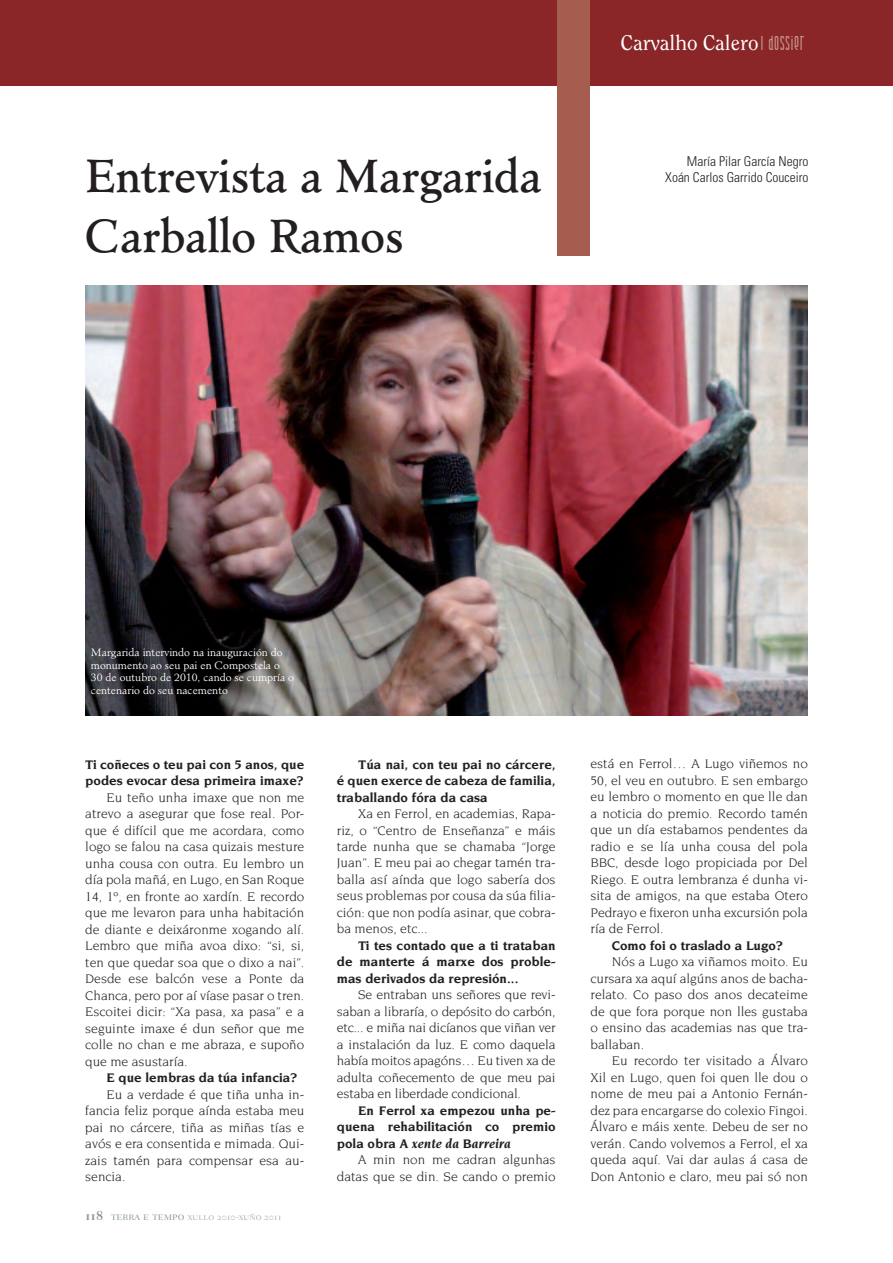
<style>
.page{position:relative;width:893px;height:1263px;background:#fff}
.page>*{position:absolute;margin:0;border:0;box-sizing:border-box;transform-origin:0 0}
.t1{font:45px/60px "Minister";color:#231f20;scale:.95 1}
.t2{font:21px "Clearface";color:#fff}
.t3{font:13.5px/16.5px "Novarese";color:#231f20;text-align:justify}
.t4{font:700 13.5px/16.5px "Novarese";color:#231f20;text-align:justify}
.t5{font:300 condensed 13.5px/16.5px "Univers";color:#231f20;text-align:right}
.t6{font:300 10.5px/12.6px "Minister";color:#fff}
.t7{font:10.5px "Fairfield Light SC";color:#a6afb5}
.s1{font-family:"Andover";color:#c49788}
.s2{font-family:"Fairfield Bold SC";font-size:13.5px;color:#89959c}
.s3{font-size:12px;color:#89959c}
.s4{font-style:italic}
</style>
<div class="page">
<div style="left:0;top:0;width:893px;height:85px;background:#8a2528"></div>
<div style="left:557px;top:0;width:32px;height:255px;background:#a45d4e"></div>
<img style="left:85px;top:285px;width:723px;height:431px">
<h2 class="t2" style="left:621px;top:30px;width:187px">Carvalho Calero <span class="s1">| DOSSIER</span></h2>
<h1 class="t1" style="left:85px;top:145px;width:482px">Entrevista a Margarida<br>Carballo Ramos</h1>
<p class="t5" style="left:665px;top:153px;width:145px">María Pilar García Negro<br>Xoán Carlos Garrido Couceiro</p>
<p class="t6" style="left:91px;top:646px;width:205px">Margarida intervindo na inauguración do monumento ao seu pai en Compostela o 30 de outubro de 2010, cando se cumpría o centenario do seu nacemento</p>
<p class="t4" style="left:85px;top:756px;width:221px">Ti coñeces o teu pai con 5 anos, que podes evocar desa primeira imaxe?</p>
<p class="t3" style="left:85px;top:789px;width:221px;text-indent:21px">Eu teño unha imaxe que non me atrevo a asegurar que fose real. Por&shy;que é difícil que me acordara, como logo se falou na casa quizais mesture unha cousa con outra. Eu lembro un día pola mañá, en Lugo, en San Roque 14, 1º, en fronte ao xardín. E recordo que me levaron para unha habitación de diante e deixáronme xogando alí.<br>Lembro que miña avoa dixo: “si, si, ten que quedar soa que o dixo a nai”.<br>Desde ese balcón vese a Ponte da Chanca, pero por aí víase pasar o tren.<br>Escoitei dicir: “Xa pasa, xa pasa” e a seguinte imaxe é dun señor que me colle no chan e me abraza, e supoño que me asustaría.</p>
<p class="t4" style="left:107px;top:1069px;width:192px">E que lembras da túa infancia?</p>
<p class="t3" style="left:85px;top:1086px;width:221px;text-indent:21px">Eu a verdade é que tiña unha in&shy;fancia feliz porque aínda estaba meu pai no cárcere, tiña as miñas tías e avós e era consentida e mimada. Qui&shy;zais tamén para compensar esa au&shy;sencia.</p>
<p class="t7" style="left:85px;top:1210px;width:198px"><span class="s2">118</span> <span class="s3">terra e tempo</span> xullo 2010-xuño 2011</p>
<p class="t4" style="left:337px;top:756px;width:220px;text-indent:21px">Túa nai, con teu pai no cárcere, é quen exerce de cabeza de familia, traballando fóra da casa</p>
<p class="t3" style="left:337px;top:805px;width:220px;text-indent:21px">Xa en Ferrol, en academias, Rapa&shy;riz, o “Centro de Enseñanza” e máis tarde nunha que se chamaba “Jorge Juan”. E meu pai ao chegar tamén tra&shy;balla así aínda que logo sabería dos seus problemas por cousa da súa filia&shy;ción: que non podía asinar, que cobra&shy;ba menos, etc...</p>
<p class="t4" style="left:337px;top:937px;width:220px;text-indent:21px">Ti tes contado que a ti trataban de manterte á marxe dos proble&shy;mas derivados da represión...</p>
<p class="t3" style="left:337px;top:987px;width:220px;text-indent:21px">Se entraban uns señores que revi&shy;saban a libraría, o depósito do carbón, etc... e miña nai dicíanos que viñan ver a instalación da luz. E como daquela había moitos apagóns… Eu tiven xa de adulta coñecemento de que meu pai estaba en liberdade condicional.</p>
<p class="t4" style="left:337px;top:1102px;width:220px;text-indent:21px">En Ferrol xa empezou unha pe&shy;quena rehabilitación co premio pola obra <span class="s4">A xente da Barreira</span></p>
<p class="t3" style="left:337px;top:1152px;width:220px;text-align:right">A min non me cadran algunhas datas que se din. Se cando o premio</p>
<p class="t3" style="left:590px;top:756px;width:219px">está en Ferrol… A Lugo viñemos no 50, el veu en outubro. E sen embargo eu lembro o momento en que lle dan a noticia do premio. Recordo tamén que un día estabamos pendentes da radio e se lía unha cousa del pola BBC, desde logo propiciada por Del Riego. E outra lembranza é dunha vi&shy;sita de amigos, na que estaba Otero Pedrayo e fixeron unha excursión pola ría de Ferrol.</p>
<p class="t4" style="left:612px;top:937px;width:173px">Como foi o traslado a Lugo?</p>
<p class="t3" style="left:590px;top:953px;width:219px;text-indent:21px">Nós a Lugo xa viñamos moito. Eu cursara xa aquí algúns anos de bacha&shy;relato. Co paso dos anos decateime de que fora porque non lles gustaba o ensino das academias nas que tra&shy;ballaban.</p>
<p class="t3" style="left:590px;top:1052px;width:219px;text-indent:21px">Eu recordo ter visitado a Álvaro Xil en Lugo, quen foi quen lle dou o nome de meu pai a Antonio Fernán&shy;dez para encargarse do colexio Fingoi.<br>Álvaro e máis xente. Debeu de ser no verán. Cando volvemos a Ferrol, el xa queda aquí. Vai dar aulas á casa de Don Antonio e claro, meu pai só non</p>
</div>
